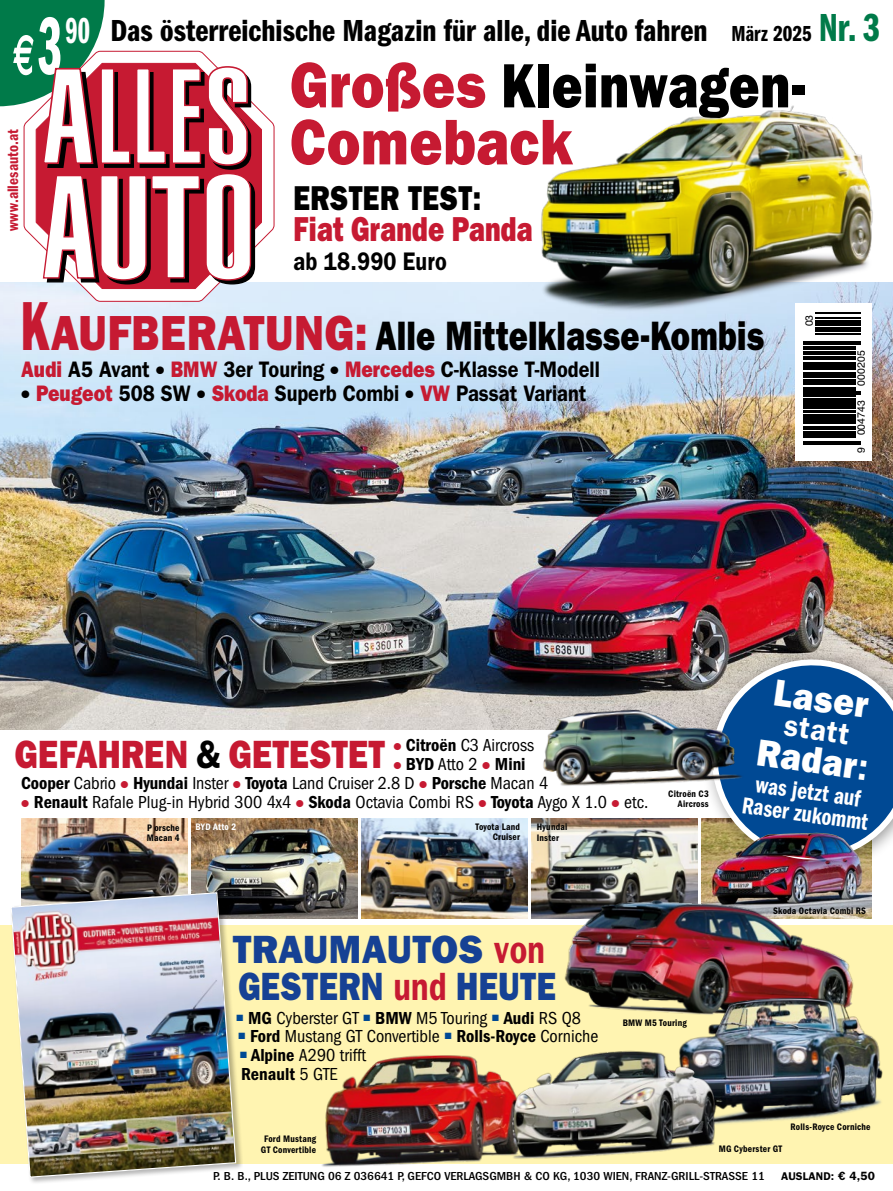
<style>
.page{position:relative;width:893px;height:1191px;background:#fff}
.page>*{position:absolute;margin:0;border:0;box-sizing:border-box;transform-origin:0 0}
.t1{font:84.45px "Franklin Gothic LT Pro Dm Cm";color:#fff;scale:.68 1}
.t2{font:800 64.8px "Franklin Gothic LT Pro";letter-spacing:.015em;color:#c61a32;scale:.85 1}
.t3{font:800 62.7px "Franklin Gothic LT Pro";letter-spacing:.015em;color:#000;scale:.81 1}
.t4{font:800 41.25px "Franklin Gothic LT Pro";letter-spacing:.005em;color:#000;scale:.77 1}
.t5{font:800 39.6px/37.5px "Franklin Gothic LT Pro";letter-spacing:.01em;color:#164194;scale:.95 1}
.t6{font:800 39.6px "Franklin Gothic LT Pro";letter-spacing:.01em;color:#c61a32;scale:.85 1}
.t7{font:800 37.95px "Franklin Gothic LT Pro";color:#fff;scale:.91 1}
.t8{font:37.5px "Franklin Gothic LT Pro Dm Cm";color:#fff;scale:.76 1}
.t9{font:800 34.8px "Franklin Gothic LT Pro";letter-spacing:.01em;color:#c61a32;scale:.78 1}
.t10{font:800 34.65px "Franklin Gothic LT Pro";letter-spacing:.01em;color:#000;scale:.81 1}
.t11{font:31.5px "Franklin Gothic LT Pro Dm Cm";color:#000;scale:1.09 1}
.t12{font:30px "Franklin Gothic LT Pro Dm";color:#fff;scale:.95 1}
.t13{font:25.5px "Franklin Gothic LT Pro Dm";letter-spacing:.01em;color:#000;scale:.85 1}
.t14{font:24px/22.5px "Franklin Gothic LT Pro Dm Cn";color:#fff;text-align:center;scale:.9 1}
.t15{font:22.5px "Franklin Gothic LT Pro Dm";color:#000;scale:.89 1}
.t16{font:condensed 18px "Franklin Gothic LT Pro";color:#000}
.t17{font:18px "Franklin Gothic LT Pro Dm Cn";color:#000}
.t18{font:15.75px "Franklin Gothic LT Pro Dm Cn";letter-spacing:.005em;color:#c61a32}
.t19{font:500 condensed 12px "Franklin Gothic LT Pro";color:#000;scale:1.1 1}
.t20{font:11.25px "Franklin Gothic LT Pro Dm";letter-spacing:.01em;color:#000}
.t21{font:10.5px "Helvetica";color:#000}
.t22{font:9.75px/10.5px "Franklin Gothic LT Pro Dm Cn";letter-spacing:.02em;color:#000;text-align:right}
.t23{font:9.75px "Franklin Gothic LT Pro Dm Cn";letter-spacing:.025em;color:#fff}
.s1{font-size:22.5px}
.s2{font-size:40.5px;color:#007a49}
.s3{font-size:64.8px;color:#c61a32}
.s4{font-size:69.75px;color:#c61a32}
.s5{font-size:49.5px;color:#c61a32}
.s6{font-family:"Franklin Gothic LT Pro";font-weight:800;color:#c61a32}
.s7{color:#c61a32}
.s8{font-family:"Franklin Gothic LT Pro Dm Cn";font-stretch:normal}
.s9{font-family:"Franklin Gothic LT Pro";font-stretch:condensed}
.s10{font-family:"Franklin Gothic LT Pro Dm";font-weight:400;color:#000}
.s11{font-family:"Franklin Gothic LT Pro Dm";font-weight:400}
.s12{font-family:"Franklin Gothic LT Pro Dm";font-weight:400;color:#c61a32}
.s13{font-size:12px}
</style>
<div class="page">
<div style="left:0;top:925px;width:893px;height:238px;background:#fff4b1"></div>
<img style="left:0;top:283px;width:893px;height:446px">
<svg style="left:24px;top:112px;width:251px;height:190px"></svg>
<svg style="left:35px;top:106px;width:227px;height:183px"></svg>
<svg style="left:0;top:0;width:256px;height:285px"></svg>
<img style="left:21px;top:819px;width:166px;height:72px">
<img style="left:191px;top:819px;width:166px;height:99px">
<img style="left:361px;top:819px;width:166px;height:99px">
<img style="left:531px;top:819px;width:166px;height:99px">
<img style="left:702px;top:876px;width:170px;height:42px">
<div style="left:9px;top:891px;width:234px;height:293px;background:#000;opacity:.3"></div>
<img style="left:10px;top:891px;width:227px;height:287px">
<div style="left:701px;top:648px;width:192px;height:228px;background:#000;opacity:.4"></div>
<svg style="left:702px;top:649px;width:191px;height:214px;background:#386898"></svg>
<img style="left:546px;top:889px;width:315px;height:122px">
<img style="left:637px;top:975px;width:246px;height:148px">
<img style="left:532px;top:689px;width:224px;height:115px">
<img style="left:312px;top:1055px;width:184px;height:112px">
<img style="left:496px;top:1034px;width:240px;height:130px">
<img style="left:494px;top:105px;width:399px;height:257px">
<img style="left:743px;top:832px;width:117px;height:31px">
<div style="left:795px;top:303px;width:77px;height:157px;background:#fff"></div>
<svg style="left:803px;top:313px;width:58px;height:132px"></svg>
<hr style="left:803px;top:443px;width:58px;height:1px;background:#000">
<hr style="left:803px;top:441px;width:58px;height:1px;background:#000">
<hr style="left:803px;top:436px;width:52px;height:2px;background:#000">
<hr style="left:803px;top:433px;width:52px;height:1px;background:#000">
<hr style="left:803px;top:431px;width:52px;height:1px;background:#000">
<hr style="left:803px;top:426px;width:52px;height:3px;background:#000">
<hr style="left:803px;top:420px;width:52px;height:4px;background:#000">
<hr style="left:803px;top:418px;width:52px;height:1px;background:#000">
<hr style="left:803px;top:414px;width:52px;height:3px;background:#000">
<hr style="left:803px;top:411px;width:52px;height:2px;background:#000">
<hr style="left:803px;top:405px;width:52px;height:4px;background:#000">
<hr style="left:803px;top:403px;width:52px;height:1px;background:#000">
<hr style="left:803px;top:398px;width:52px;height:4px;background:#000">
<hr style="left:803px;top:396px;width:52px;height:1px;background:#000">
<hr style="left:803px;top:393px;width:58px;height:1px;background:#000">
<hr style="left:803px;top:391px;width:58px;height:1px;background:#000">
<hr style="left:803px;top:387px;width:52px;height:3px;background:#000">
<hr style="left:803px;top:384px;width:52px;height:1px;background:#000">
<hr style="left:803px;top:379px;width:52px;height:4px;background:#000">
<hr style="left:803px;top:376px;width:52px;height:1px;background:#000">
<hr style="left:803px;top:372px;width:52px;height:3px;background:#000">
<hr style="left:803px;top:369px;width:52px;height:1px;background:#000">
<hr style="left:803px;top:365px;width:52px;height:2px;background:#000">
<hr style="left:803px;top:362px;width:52px;height:2px;background:#000">
<hr style="left:803px;top:357px;width:52px;height:3px;background:#000">
<hr style="left:803px;top:353px;width:52px;height:2px;background:#000">
<hr style="left:803px;top:351px;width:52px;height:1px;background:#000">
<hr style="left:803px;top:346px;width:52px;height:3px;background:#000">
<hr style="left:803px;top:344px;width:58px;height:1px;background:#000">
<hr style="left:803px;top:342px;width:58px;height:1px;background:#000">
<hr style="left:815px;top:333px;width:46px;height:1px;background:#000">
<hr style="left:815px;top:330px;width:46px;height:2px;background:#000">
<hr style="left:815px;top:328px;width:46px;height:1px;background:#000">
<hr style="left:815px;top:322px;width:46px;height:3px;background:#000">
<hr style="left:815px;top:320px;width:46px;height:1px;background:#000">
<hr style="left:815px;top:318px;width:46px;height:1px;background:#000">
<hr style="left:815px;top:312px;width:46px;height:1px;background:#000">
<h1 class="t1" style="left:37px;top:0;width:38px">3</h1>
<h3 class="t8" style="left:66px;top:10px;width:34px">90</h3>
<p class="t18" style="left:4px;top:231px;width:104px;rotate:-90deg">www.allesauto.at</p>
<h3 class="t11" style="left:111px;top:13px;width:708px">Das österreichische Magazin für alle, die Auto fahren <span class="s1">März 2025</span> <span class="s2">Nr. 3</span></h3>
<h3 class="t3" style="left:290px;top:49px;width:638px"><span class="s3">Großes</span> Kleinwagen-</h3>
<h2 class="t2" style="left:290px;top:104px;width:334px">Comeback</h2>
<h3 class="t10" style="left:293px;top:177px;width:233px">ERSTER TEST:</h3>
<h3 class="t9" style="left:293px;top:209px;width:308px">Fiat Grande Panda</h3>
<h3 class="t13" style="left:293px;top:246px;width:182px">ab 18.990 Euro</h3>
<h3 class="t4" style="left:21px;top:311px;width:966px"><span class="s4">K</span><span class="s5">AUFBERATUNG:</span> Alle Mittelklasse-Kombis</h3>
<p class="t15" style="left:21px;top:356px;width:652px"><span class="s6">Audi</span> A5 Avant ● <span class="s6">BMW</span> 3er Touring ● <span class="s6">Mercedes</span> C-Klasse T-Modell</p>
<p class="t15" style="left:21px;top:380px;width:637px">● <span class="s6">Peugeot</span> 508 SW ● <span class="s6">Skoda</span> Superb Combi ● <span class="s6">VW</span> Passat Variant</p>
<p class="t21" style="left:801px;top:326px;width:13px;rotate:-90deg">03</p>
<p class="t21" style="left:853px;top:386px;width:37px;rotate:-90deg">000205</p>
<p class="t21" style="left:853px;top:453px;width:54px;rotate:-90deg">9 004743</p>
<p class="t16" style="left:393px;top:735px;width:142px"><span class="s7">●</span> <span class="s8">Citroën</span> C3 Aircross</p>
<p class="t17" style="left:393px;top:754px;width:134px"><span class="s7">●</span> BYD <span class="s9">Atto 2</span> <span class="s7">●</span> Mini</p>
<p class="t16" style="left:21px;top:773px;width:528px"><span class="s8">Cooper</span> Cabrio <span class="s7">●</span> <span class="s8">Hyundai</span> Inster <span class="s7">●</span> <span class="s8">Toyota</span> Land Cruiser 2.8 D <span class="s7">●</span> <span class="s8">Porsche</span> Macan 4</p>
<p class="t16" style="left:21px;top:792px;width:629px"><span class="s7">●</span> <span class="s8">Renault</span> Rafale Plug-in Hybrid 300 4x4 <span class="s7">●</span> <span class="s8">Skoda</span> Octavia Combi RS <span class="s7">●</span> <span class="s8">Toyota</span> Aygo X 1.0 <span class="s7">●</span> etc.</p>
<h3 class="t6" style="left:15px;top:731px;width:437px">GEFAHREN <span class="s10">&amp;</span> GETESTET</h3>
<p class="t22" style="left:147px;top:822px;width:34px;text-align:left">P orsche<br>Macan 4</p>
<p class="t23" style="left:195px;top:821px;width:42px">BYD Atto 2</p>
<p class="t22" style="left:475px;top:821px;width:46px">Toyota Land<br>Cruiser</p>
<p class="t22" style="left:537px;top:822px;width:32px;text-align:left">Hyundai<br>Inster</p>
<p class="t22" style="left:668px;top:788px;width:42px">Citroën C3<br>Aircross</p>
<h3 class="t7" style="left:777px;top:670px;width:106px;rotate:8deg">Laser</h3>
<h3 class="t12" style="left:787px;top:707px;width:71px;rotate:8deg">statt</h3>
<h3 class="t7" style="left:760px;top:729px;width:125px;rotate:8deg">Radar<span class="s11">:</span></h3>
<h3 class="t14" style="left:747px;top:771px;width:143px;rotate:8deg">was jetzt auf<br>Raser zukommt</h3>
<h3 class="t5" style="left:233px;top:930px;width:342px">TRAUMAUTOS <span class="s12">von<br></span>GESTERN <span class="s12">und</span> HEUTE</h3>
<p class="t16" style="left:236px;top:1007px;width:347px"><sup>■</sup> <span class="s8">MG</span> Cyberster GT <sup>■</sup> <span class="s8">BMW</span> M5 Touring <sup>■</sup> <span class="s8">Audi</span> RS Q8</p>
<p class="t16" style="left:238px;top:1026px;width:362px"><sup>■</sup> <span class="s8">Ford</span> Mustang GT Convertible <sup>■</sup> <span class="s8">Rolls-Royce</span> Corniche</p>
<p class="t16" style="left:240px;top:1045px;width:128px"><sup>■</sup> <span class="s8">Alpine</span> A290 trifft</p>
<p class="t17" style="left:241px;top:1063px;width:98px">Renault <span class="s9">5 GTE</span></p>
<p class="t22" style="left:261px;top:1134px;width:57px;text-align:center">Ford Mustang<br>GT Convertible</p>
<p class="t22" style="left:623px;top:1017px;width:66px">BMW M5 Touring</p>
<p class="t22" style="left:773px;top:905px;width:94px">Skoda Octavia Combi RS</p>
<p class="t22" style="left:719px;top:1144px;width:65px">MG Cyberster GT</p>
<p class="t22" style="left:791px;top:1121px;width:82px">Rolls-Royce Corniche</p>
<p class="t19" style="left:213px;top:1169px;width:503px">P. B. B., PLUS ZEITUNG 06 Z 036641 P, GEFCO VERLAGSGMBH &amp; CO KG, 1030 WIEN, FRANZ-GRILL-STRASSE 11</p>
<p class="t20" style="left:781px;top:1169px;width:95px">AUSLAND: <span class="s13">€ 4,50</span></p>
</div>
